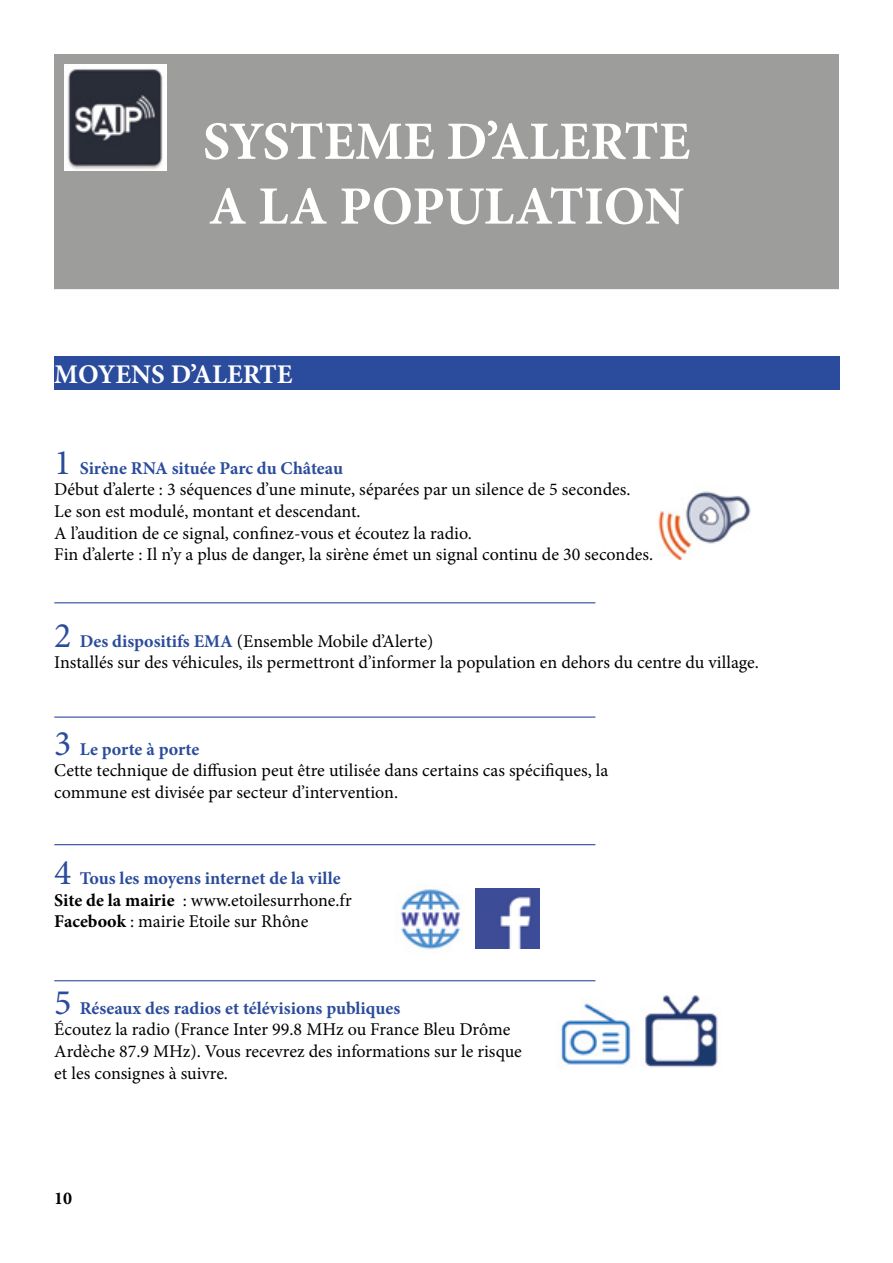
<style>
.page{position:relative;width:893px;height:1263px;background:#fff}
.page>*{position:absolute;margin:0;border:0;box-sizing:border-box;transform-origin:0 0}
.t1{font:700 54px/64.8px "Minion Pro";color:#fff}
.t2{font:700 27px "Minion Pro";color:#fff}
.t3{font:18px/21.6px "Minion Pro";color:#000}
.t4{font:700 18px "Minion Pro";color:#000}
.s1{font-size:36px;color:#2b4c9c}
.s2{font-weight:700;color:#2b4c9c}
.s3{font-weight:700}
</style>
<div class="page">
<div style="left:55px;top:55px;width:783px;height:233px;background:#9d9d9c"></div>
<div style="left:54px;top:54px;width:785px;height:235px;border:2px solid #9d9d9c"></div>
<img style="left:64px;top:64px;width:102px;height:106px">
<div style="left:54px;top:356px;width:786px;height:34px;background:#2b4c9c"></div>
<img style="left:658px;top:491px;width:93px;height:68px">
<img style="left:400px;top:887px;width:63px;height:63px">
<img style="left:556px;top:1003px;width:75px;height:62px">
<hr style="left:54px;top:602px;width:541px;height:1px;background:#2b4c9c">
<hr style="left:54px;top:716px;width:541px;height:2px;background:#2b4c9c">
<hr style="left:54px;top:844px;width:541px;height:1px;background:#2b4c9c">
<hr style="left:54px;top:980px;width:541px;height:1px;background:#2b4c9c">
<img style="left:476px;top:889px;width:63px;height:60px">
<img style="left:645px;top:995px;width:73px;height:73px">
<h1 class="t1" style="left:203px;top:108px;width:489px">SYSTEME D’ALERTE<br>A LA POPULATION</h1>
<h2 class="t2" style="left:54px;top:355px;width:240px">MOYENS D’ALERTE</h2>
<p class="t3" style="left:54px;top:457px;width:600px"><span class="s1">1</span> <span class="s2">Sirène RNA située Parc du Château<br></span>Début d’alerte : 3 séquences d’une minute, séparées par un silence de 5 secondes.<br>Le son est modulé, montant et descendant.<br>A l’audition de ce signal, confinez-vous et écoutez la radio.<br>Fin d’alerte : Il n’y a plus de danger, la sirène émet un signal continu de 30 secondes.</p>
<p class="t3" style="left:54px;top:630px;width:706px"><span class="s1">2</span> <span class="s2">Des dispositifs EMA</span> (Ensemble Mobile d’Alerte)<br>Installés sur des véhicules, ils permettront d’informer la population en dehors du centre du village.</p>
<p class="t3" style="left:54px;top:738px;width:556px"><span class="s1">3</span> <span class="s2">Le porte à porte<br></span>Cette technique de diffusion peut être utilisée dans certains cas spécifiques, la commune est divisée par secteur d’intervention.</p>
<p class="t3" style="left:54px;top:868px;width:299px"><span class="s1">4</span> <span class="s2">Tous les moyens internet de la ville<br></span><span class="s3">Site de la mairie</span> : www.etoilesurrhone.fr<br><span class="s3">Facebook</span> : mairie Etoile sur Rhône</p>
<p class="t3" style="left:54px;top:997px;width:469px"><span class="s1">5</span> <span class="s2">Réseaux des radios et télévisions publiques<br></span>Écoutez la radio (France Inter 99.8 MHz ou France Bleu Drôme Ardèche 87.9 MHz). Vous recevrez des informations sur le risque et les consignes à suivre.</p>
<p class="t4" style="left:54px;top:1186px;width:19px">10</p>
</div>
